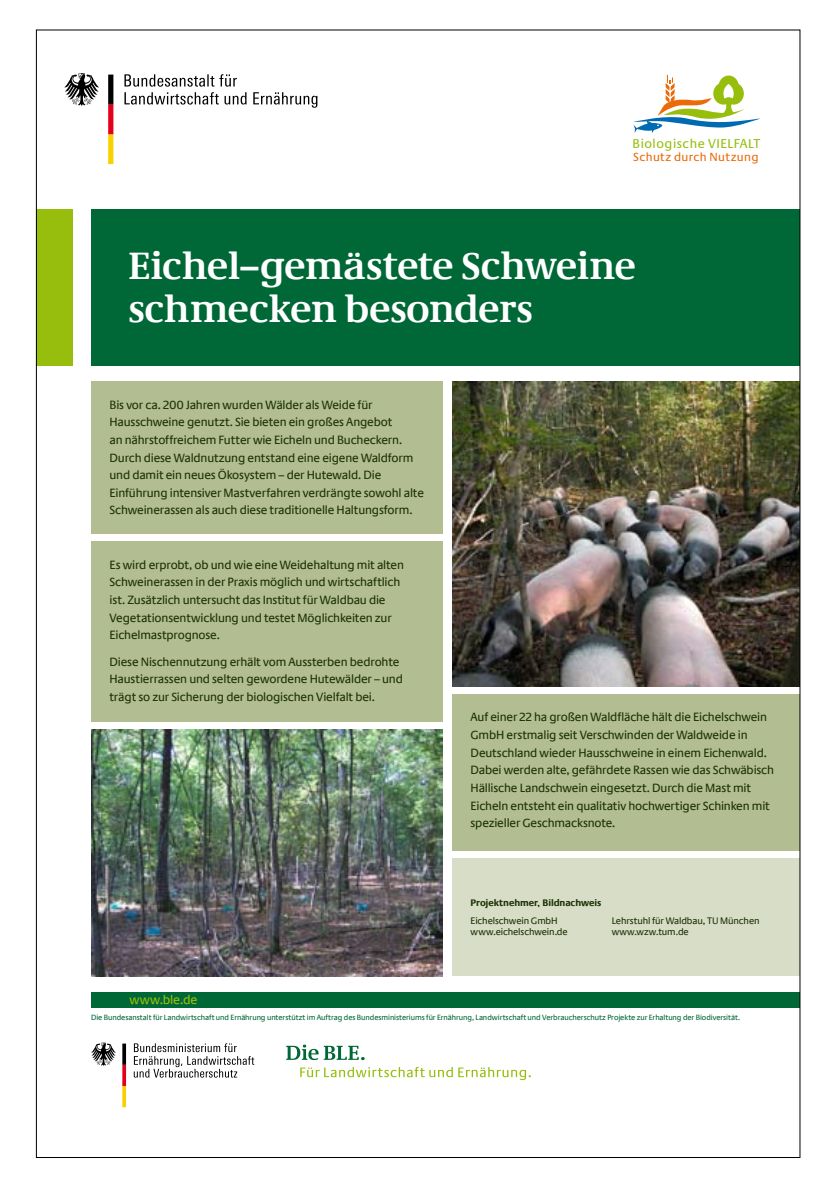
<style>
.page{position:relative;width:840px;height:1191px;background:#fff}
.page>*{position:absolute;margin:0;border:0;box-sizing:border-box;transform-origin:0 0}
.t1{font:700 39.2px/43px "Neue Demos";letter-spacing:-.01em;color:#fff}
.t2{font:13.4px "Neue Praxis";letter-spacing:.035em;color:#97be0d}
.t3{font:13px "Neue Praxis";letter-spacing:-.015em;color:#97be0d}
.t4{font:12.4px/17.6px "Neue Praxis";letter-spacing:-.015em;color:#1e3307}
.t5{font:12.2px "Neue Praxis";letter-spacing:.03em;color:#eb6a0a}
.t6{font:9.8px "Neue Praxis";letter-spacing:-.01em;color:#1e3307}
.t7{font:700 9.8px "Neue Praxis";letter-spacing:-.005em;color:#1e3307}
.t8{font:9.8px "Neue Praxis";letter-spacing:.01em;color:#1e3307}
.t9{font:7.8px "Neue Praxis";letter-spacing:-.01em;color:#006836}
</style>
<div class="page">
<hr style="left:839px;top:0;width:1px;height:97px;background:#e9f0d1">
<div style="left:36px;top:209px;width:36px;height:156px;background:#97be0d"></div>
<svg style="left:64px;top:73px;width:35px;height:33px"></svg>
<svg style="left:108px;top:75px;width:5px;height:89px"></svg>
<svg style="left:124px;top:74px;width:122px;height:31px"></svg>
<svg style="left:253px;top:92px;width:64px;height:16px"></svg>
<div style="left:91px;top:992px;width:708px;height:15px;background:#006836"></div>
<svg style="left:286px;top:1044px;width:78px;height:16px"></svg>
<svg style="left:300px;top:1067px;width:230px;height:13px"></svg>
<svg style="left:91px;top:1042px;width:25px;height:23px"></svg>
<svg style="left:122px;top:1043px;width:4px;height:64px"></svg>
<svg style="left:134px;top:1043px;width:120px;height:34px"></svg>
<svg style="left:633px;top:75px;width:127px;height:58px"></svg>
<div style="left:91px;top:209px;width:708px;height:156px;background:#006836"></div>
<div style="left:452px;top:694px;width:347px;height:157px;background:#b2be92"></div>
<div style="left:91px;top:381px;width:351px;height:153px;background:#b2be92"></div>
<div style="left:91px;top:541px;width:351px;height:180px;background:#b2be92"></div>
<img style="left:91px;top:729px;width:351px;height:247px">
<img style="left:452px;top:381px;width:346px;height:305px">
<div style="left:452px;top:858px;width:347px;height:118px;background:#d7ddc7"></div>
<p class="t2" style="left:632px;top:136px;width:129px">Biologische VIELFALT</p>
<p class="t5" style="left:632px;top:150px;width:127px">Schutz durch Nutzung</p>
<h1 class="t1" style="left:128px;top:243px;width:509px">Eichel–gemästete Schweine schmecken besonders</h1>
<p class="t4" style="left:109px;top:395px;width:316px">Bis vor ca. 200 Jahren wurden Wälder als Weide für Hausschweine genutzt. Sie bieten ein großes Angebot<br>an nährstoffreichem Futter wie Eicheln und Bucheckern.<br>Durch diese Waldnutzung entstand eine eigene Waldform und damit ein neues Ökosystem – der Hutewald. Die Einführung intensiver Mastverfahren verdrängte sowohl alte Schweinerassen als auch diese traditionelle Haltungsform.</p>
<p class="t4" style="left:109px;top:555px;width:296px">Es wird erprobt, ob und wie eine Weidehaltung mit alten Schweinerassen in der Praxis möglich und wirtschaftlich ist. Zusätzlich untersucht das Institut für Waldbau die Vegetationsentwicklung und testet Möglichkeiten zur Eichelmastprognose.</p>
<p class="t4" style="left:109px;top:652px;width:295px">Diese Nischennutzung erhält vom Aussterben bedrohte<br>Haustierrassen und selten gewordene Hutewälder – und trägt so zur Sicherung der biologischen Vielfalt bei.</p>
<p class="t3" style="left:129px;top:991px;width:69px">www.ble.de</p>
<p class="t4" style="left:470px;top:708px;width:305px">Auf einer 22 ha großen Waldfläche hält die Eichelschwein GmbH erstmalig seit Verschwinden der Waldweide in Deutschland wieder Hausschweine in einem Eichenwald.<br>Dabei werden alte, gefährdete Rassen wie das Schwäbisch Hällische Landschwein eingesetzt. Durch die Mast mit Eicheln entsteht ein qualitativ hochwertiger Schinken mit spezieller Geschmacksnote.</p>
<p class="t7" style="left:470px;top:897px;width:132px">Projektnehmer, Bildnachweis</p>
<p class="t6" style="left:470px;top:914px;width:89px">Eichelschwein GmbH</p>
<p class="t6" style="left:611px;top:914px;width:149px">Lehrstuhl für Waldbau, TU München</p>
<p class="t6" style="left:470px;top:926px;width:99px">www.eichelschwein.de</p>
<p class="t8" style="left:611px;top:926px;width:79px">www.wzw.tum.de</p>
<p class="t9" style="left:91px;top:1012px;width:650px">Die Bundesanstalt für Landwirtschaft und Ernährung unterstützt im Auftrag des Bundesministeriums für Ernährung, Landwirtschaft und Verbraucherschutz Projekte zur Erhaltung der Biodiversität.</p>
</div>
